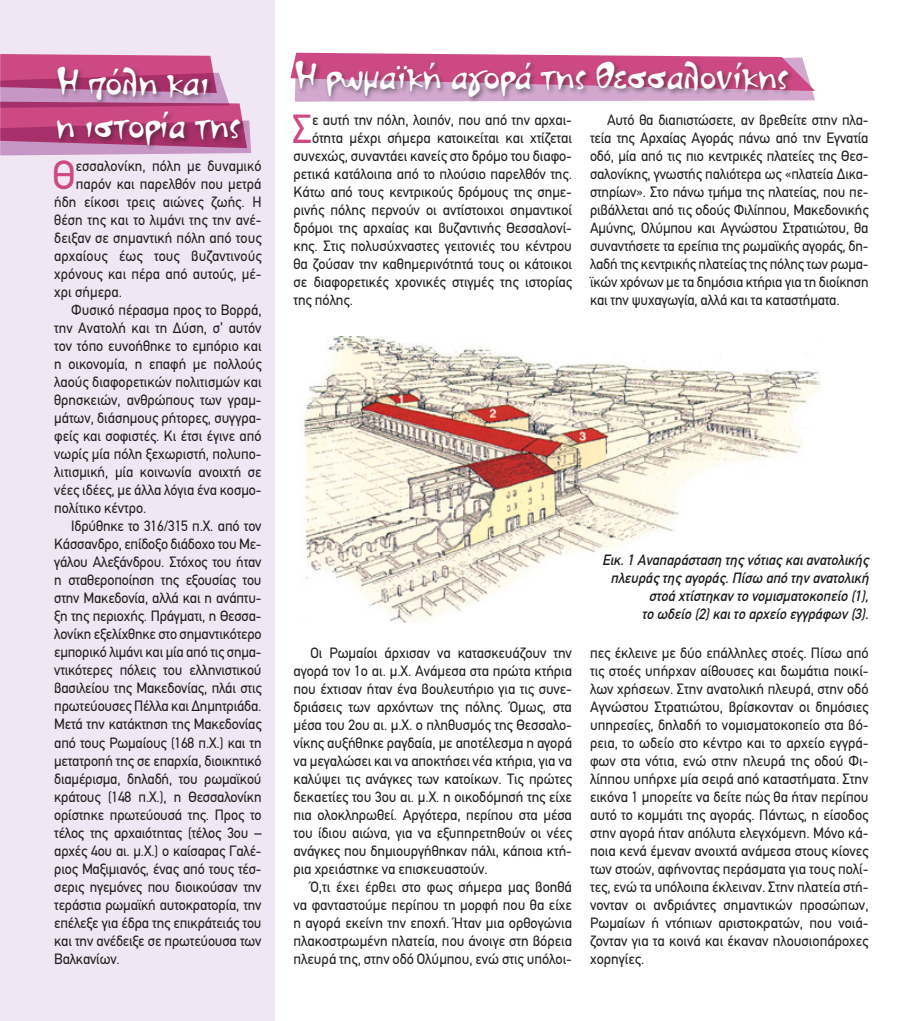
<style>
.page{position:relative;width:923px;height:1021px;background:#fff}
.page>*{position:absolute;margin:0;border:0;box-sizing:border-box;transform-origin:0 0}
.t1{font:40.8px "PF Din Text";color:#cc4983}
.t2{font:36px/43.2px "PF Plasmatic";color:#fff}
.t3{font:15px/18px "PF Din Text";letter-spacing:-.005em;color:#1d1d1b;text-align:justify}
.t4{font:15px/18px "PF Din Text";letter-spacing:-.005em;color:#1d1d1b;text-align:justify;scale:.96 1}
.t5{font:italic 500 15px/18px "PF Din Text";color:#1d1d1b;text-align:right}
</style>
<div class="page">
<div style="left:0;top:0;width:274px;height:1020px;background:#f1e6f3"></div>
<svg style="left:290px;top:53px;width:525px;height:48px"></svg>
<svg style="left:0;top:54px;width:251px;height:101px;background:#c86a9b"></svg>
<div style="left:55px;top:64px;width:192px;height:88px;background:#1d1d1b;opacity:.5"></div>
<div style="left:294px;top:58px;width:501px;height:45px;background:#1d1d1b;opacity:.5"></div>
<img style="left:303px;top:336px;width:518px;height:288px">
<h2 class="t2" style="left:55px;top:49px;width:187px">Η πόλη και<br>η ιστορία της</h2>
<h2 class="t2" style="left:293px;top:54px;width:496px">Η ρωμαϊκή αγορά της Θεσσαλονίκης</h2>
<h1 class="t1" style="left:53px;top:151px;width:24px">Θ</h1>
<p class="t4" style="left:76px;top:157px;width:195px">εσσαλονίκη, πόλη με δυναμικό</p>
<h1 class="t1" style="left:292px;top:105px;width:22px">Σ</h1>
<p class="t3" style="left:312px;top:111px;width:261px">ε αυτή την πόλη, λοιπόν, που από την αρχαι-</p>
<p class="t4" style="left:590px;top:111px;width:292px;text-indent:17px">Αυτό θα διαπιστώσετε, αν βρεθείτε στην πλα&shy;τεία της Αρχαίας Αγοράς πάνω από την Εγνατία οδό, μία από τις πιο κεντρικές πλατείες της Θεσ&shy;σαλονίκης, γνωστής παλιότερα ως «πλατεία Δικα&shy;στηρίων». Στο πάνω τμήμα της πλατείας, που πε&shy;ριβάλλεται από τις οδούς Φιλίππου, Μακεδονικής Αμύνης, Ολύμπου και Αγνώστου Στρατιώτου, θα συναντήσετε τα ερείπια της ρωμαϊκής αγοράς, δη&shy;λαδή της κεντρικής πλατείας της πόλης των ρωμα&shy;ϊκών χρόνων με τα δημόσια κτήρια για τη διοίκηση και την ψυχαγωγία, αλλά και τα καταστήματα.</p>
<p class="t3" style="left:312px;top:129px;width:261px">ότητα μέχρι σήμερα κατοικείται και χτίζεται</p>
<p class="t3" style="left:293px;top:147px;width:280px">συνεχώς, συναντάει κανείς στο δρόμο του διαφο-</p>
<p class="t3" style="left:293px;top:165px;width:280px">ρετικά κατάλοιπα από το πλούσιο παρελθόν της.</p>
<p class="t3" style="left:293px;top:183px;width:280px">Κάτω από τους κεντρικούς δρόμους της σημε-</p>
<p class="t3" style="left:293px;top:201px;width:280px">ρινής πόλης περνούν οι αντίστοιχοι σημαντικοί</p>
<p class="t3" style="left:293px;top:219px;width:280px">δρόμοι της αρχαίας και βυζαντινής Θεσσαλονί-</p>
<p class="t3" style="left:293px;top:237px;width:280px">κης. Στις πολυσύχναστες γειτονιές του κέντρου</p>
<p class="t3" style="left:293px;top:255px;width:280px">θα ζούσαν την καθημερινότητά τους οι κάτοικοι</p>
<p class="t3" style="left:293px;top:273px;width:280px">σε διαφορετικές χρονικές στιγμές της ιστορίας</p>
<p class="t3" style="left:293px;top:291px;width:61px">της πόλης.</p>
<p class="t4" style="left:76px;top:175px;width:195px">παρόν και παρελθόν που μετρά</p>
<p class="t4" style="left:54px;top:193px;width:217px">ήδη είκοσι τρεις αιώνες ζωής. Η</p>
<p class="t4" style="left:54px;top:211px;width:217px">θέση της και το λιμάνι της την ανέ-</p>
<p class="t4" style="left:54px;top:229px;width:217px">δειξαν σε σημαντική πόλη από τους</p>
<p class="t4" style="left:54px;top:247px;width:217px">αρχαίους έως τους βυζαντινούς</p>
<p class="t4" style="left:54px;top:265px;width:217px">χρόνους και πέρα από αυτούς, μέ-</p>
<p class="t4" style="left:54px;top:283px;width:72px">χρι σήμερα.</p>
<p class="t4" style="left:71px;top:301px;width:200px">Φυσικό πέρασμα προς το Βορρά,</p>
<p class="t4" style="left:54px;top:319px;width:217px">την Ανατολή και τη Δύση, σ’ αυτόν</p>
<p class="t4" style="left:54px;top:337px;width:217px">τον τόπο ευνοήθηκε το εμπόριο και</p>
<p class="t4" style="left:54px;top:355px;width:217px">η οικονομία, η επαφή με πολλούς</p>
<p class="t4" style="left:54px;top:373px;width:217px">λαούς διαφορετικών πολιτισμών και</p>
<p class="t4" style="left:54px;top:391px;width:217px">θρησκειών, ανθρώπους των γραμ-</p>
<p class="t4" style="left:54px;top:409px;width:217px">μάτων, διάσημους ρήτορες, συγγρα-</p>
<p class="t4" style="left:54px;top:427px;width:217px">φείς και σοφιστές. Κι έτσι έγινε από</p>
<p class="t4" style="left:54px;top:445px;width:217px">νωρίς μία πόλη ξεχωριστή, πολυπο-</p>
<p class="t4" style="left:54px;top:463px;width:217px">λιτισμική, μία κοινωνία ανοιχτή σε</p>
<p class="t4" style="left:54px;top:481px;width:217px">νέες ιδέες, με άλλα λόγια ένα κοσμο-</p>
<p class="t4" style="left:54px;top:499px;width:97px">πολίτικο κέντρο.</p>
<p class="t4" style="left:71px;top:517px;width:200px">Ιδρύθηκε το 316/315 π.Χ. από τον</p>
<p class="t4" style="left:54px;top:535px;width:217px">Κάσσανδρο, επίδοξο διάδοχο του Με-</p>
<p class="t4" style="left:54px;top:553px;width:217px">γάλου Αλεξάνδρου. Στόχος του ήταν</p>
<p class="t4" style="left:54px;top:571px;width:217px">η σταθεροποίηση της εξουσίας του</p>
<p class="t4" style="left:54px;top:589px;width:217px">στην Μακεδονία, αλλά και η ανάπτυ-</p>
<p class="t4" style="left:54px;top:607px;width:217px">ξη της περιοχής. Πράγματι, η Θεσσα-</p>
<p class="t4" style="left:54px;top:625px;width:217px">λονίκη εξελίχθηκε στο σημαντικότερο</p>
<p class="t4" style="left:54px;top:643px;width:217px">εμπορικό λιμάνι και μία από τις σημα-</p>
<p class="t4" style="left:54px;top:661px;width:217px">ντικότερες πόλεις του ελληνιστικού</p>
<p class="t4" style="left:54px;top:679px;width:217px">βασιλείου της Μακεδονίας, πλάι στις</p>
<p class="t4" style="left:54px;top:697px;width:217px">πρωτεύουσες Πέλλα και Δημητριάδα.</p>
<p class="t4" style="left:54px;top:715px;width:217px">Μετά την κατάκτηση της Μακεδονίας</p>
<p class="t4" style="left:54px;top:733px;width:217px">από τους Ρωμαίους (168 π.Χ.) και τη</p>
<p class="t4" style="left:54px;top:751px;width:217px">μετατροπή της σε επαρχία, διοικητικό</p>
<p class="t4" style="left:54px;top:769px;width:217px">διαμέρισμα, δηλαδή, του ρωμαϊκού</p>
<p class="t4" style="left:54px;top:787px;width:217px">κράτους (148 π.Χ.), η Θεσσαλονίκη</p>
<p class="t4" style="left:54px;top:805px;width:217px">ορίστηκε πρωτεύουσά της. Προς το</p>
<p class="t4" style="left:54px;top:823px;width:217px">τέλος της αρχαιότητας (τέλος 3ου –</p>
<p class="t4" style="left:54px;top:841px;width:217px">αρχές 4ου αι. μ.Χ.) ο καίσαρας Γαλέ-</p>
<p class="t4" style="left:54px;top:859px;width:217px">ριος Μαξιμιανός, ένας από τους τέσ-</p>
<p class="t4" style="left:54px;top:877px;width:217px">σερις ηγεμόνες που διοικούσαν την</p>
<p class="t4" style="left:54px;top:895px;width:217px">τεράστια ρωμαϊκή αυτοκρατορία, την</p>
<p class="t4" style="left:54px;top:913px;width:217px">επέλεξε για έδρα της επικράτειάς του</p>
<p class="t4" style="left:54px;top:931px;width:217px">και την ανέδειξε σε πρωτεύουσα των</p>
<p class="t4" style="left:54px;top:949px;width:70px">Βαλκανίων.</p>
<p class="t5" style="left:602px;top:551px;width:268px">Εικ. 1 Αναπαράσταση της νότιας και ανατολικής πλευράς της αγοράς. Πίσω από την ανατολική στοά χτίστηκαν το νομισματοκοπείο (1),<br>το ωδείο (2) και το αρχείο εγγράφων (3).</p>
<p class="t3" style="left:293px;top:644px;width:280px;text-indent:17px">Οι Ρωμαίοι άρχισαν να κατασκευάζουν την αγορά τον 1ο αι. μ.Χ. Ανάμεσα στα πρώτα κτήρια που έχτισαν ήταν ένα βουλευτήριο για τις συνε&shy;δριάσεις των αρχόντων της πόλης. Όμως, στα μέσα του 2ου αι. μ.Χ. ο πληθυσμός της Θεσσαλο&shy;νίκης αυξήθηκε ραγδαία, με αποτέλεσμα η αγορά να μεγαλώσει και να αποκτήσει νέα κτήρια, για να καλύψει τις ανάγκες των κατοίκων. Τις πρώτες δεκαετίες του 3ου αι. μ.Χ. η οικοδόμησή της είχε πια ολοκληρωθεί. Αργότερα, περίπου στα μέσα του ίδιου αιώνα, για να εξυπηρετηθούν οι νέες ανάγκες που δημιουργήθηκαν πάλι, κάποια κτή&shy;ρια χρειάστηκε να επισκευαστούν.</p>
<p class="t3" style="left:293px;top:878px;width:280px;text-indent:17px">Ό,τι έχει έρθει στο φως σήμερα μας βοηθά να φανταστούμε περίπου τη μορφή που θα είχε η αγορά εκείνη την εποχή. Ήταν μια ορθογώνια πλακοστρωμένη πλατεία, που άνοιγε στη βόρεια πλευρά της, στην οδό Ολύμπου, ενώ στις υπόλοι-</p>
<p class="t3" style="left:590px;top:644px;width:280px">πες έκλεινε με δύο επάλληλες στοές. Πίσω από τις στοές υπήρχαν αίθουσες και δωμάτια ποικί&shy;λων χρήσεων. Στην ανατολική πλευρά, στην οδό Αγνώστου Στρατιώτου, βρίσκονταν οι δημόσιες υπηρεσίες, δηλαδή το νομισματοκοπείο στα βό&shy;ρεια, το ωδείο στο κέντρο και το αρχείο εγγρά&shy;φων στα νότια, ενώ στην πλευρά της οδού Φι&shy;λίππου υπήρχε μία σειρά από καταστήματα. Στην εικόνα 1 μπορείτε να δείτε πώς θα ήταν περίπου αυτό το κομμάτι της αγοράς. Πάντως, η είσοδος στην αγορά ήταν απόλυτα ελεγχόμενη. Μόνο κά&shy;ποια κενά έμεναν ανοιχτά ανάμεσα στους κίονες των στοών, αφήνοντας περάσματα για τους πολί&shy;τες, ενώ τα υπόλοιπα έκλειναν. Στην πλατεία στή&shy;νονταν οι ανδριάντες σημαντικών προσώπων, Ρωμαίων ή ντόπιων αριστοκρατών, που νοιά&shy;ζονταν για τα κοινά και έκαναν πλουσιοπάροχες χορηγίες.</p>
</div>
